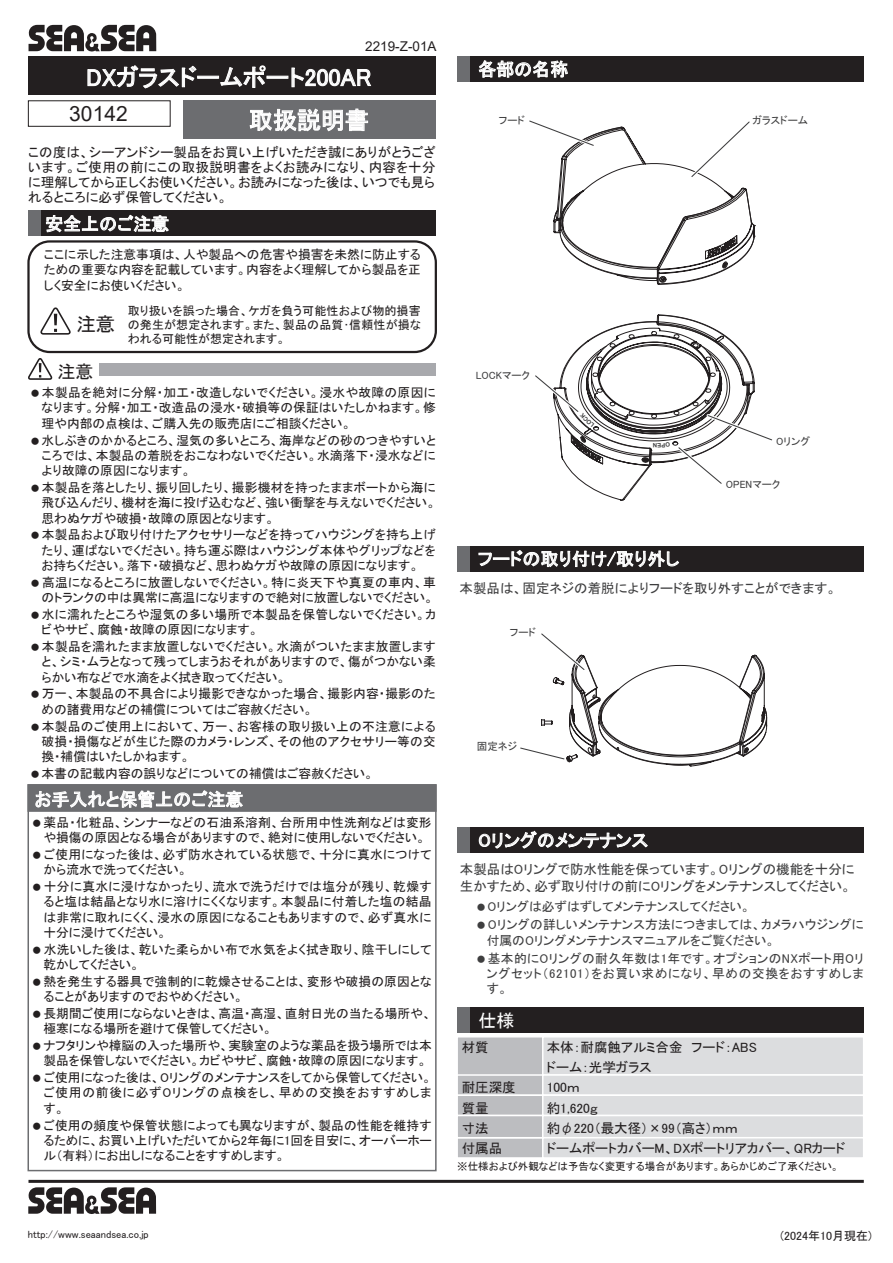
<style>
.page{position:relative;width:893px;height:1263px;background:#fff}
.page>*{position:absolute;margin:0;border:0;box-sizing:border-box;transform-origin:0 0}
.t1{font:24px "MS P Gothic";color:#fff}
.t2{font:21px "Arial";color:#231f20}
.t3{font:19.5px "MS P Gothic";color:#231f20}
.t4{font:18px "MS P Gothic";color:#fff}
.t5{font:18px "MS P Gothic";color:#231f20}
.t6{font:13.5px/15px "MS P Gothic";color:#231f20;text-align:justify}
.t7{font:13.5px/16.2px "MS P Gothic";color:#3e3e3f}
.t8{font:13.5px "Arial";color:#231f20}
.t9{font:12.75px/15.3px "MS P Gothic";letter-spacing:.005em;color:#231f20;text-align:justify}
.t10{font:12.75px/18.3px "MS P Gothic";letter-spacing:.015em;color:#3e3e3f}
.t11{font:12.75px/15.3px "MS P Gothic";letter-spacing:.05em;color:#3e3e3f}
.t12{font:12px/14.4px "MS P Gothic";letter-spacing:.01em;color:#231f20;text-align:justify}
.t13{font:10.5px "MS P Gothic";color:#231f20}
.t14{font:10.5px "MS P Gothic";color:#3e3e3f}
</style>
<div class="page">
<div style="left:183px;top:101px;width:253px;height:38px;background:#6c6d70"></div>
<svg style="left:250px;top:109px;width:118px;height:22px"></svg>
<svg style="left:28px;top:358px;width:25px;height:22px"></svg>
<div style="left:99px;top:363px;width:337px;height:13px;background:#a8a9ad"></div>
<svg style="left:28px;top:25px;width:128px;height:27px"></svg>
<div style="left:28px;top:100px;width:143px;height:27px;border:1px solid #231f20"></div>
<div style="left:29px;top:211px;width:407px;height:25px;background:#231f20"></div>
<div style="left:29px;top:211px;width:12px;height:25px;background:#6c6d70"></div>
<svg style="left:46px;top:215px;width:123px;height:17px"></svg>
<div style="left:28px;top:57px;width:408px;height:38px;background:#231f20"></div>
<svg style="left:88px;top:65px;width:108px;height:23px"></svg>
<svg style="left:220px;top:65px;width:46px;height:23px"></svg>
<svg style="left:292px;top:68px;width:79px;height:19px"></svg>
<svg style="left:41px;top:307px;width:30px;height:28px"></svg>
<div style="left:28px;top:784px;width:409px;height:387px;border:2px solid #6c6d70"></div>
<div style="left:27px;top:784px;width:410px;height:28px;background:#6c6d70;border:2px solid #6c6d70"></div>
<svg style="left:28px;top:1187px;width:128px;height:27px"></svg>
<hr style="left:28px;top:1180px;width:836px;height:3px;background:#231f20">
<div style="left:457px;top:56px;width:407px;height:26px;background:#231f20"></div>
<div style="left:457px;top:56px;width:13px;height:26px;background:#6c6d70"></div>
<svg style="left:479px;top:60px;width:89px;height:18px"></svg>
<div style="left:457px;top:827px;width:407px;height:26px;background:#231f20"></div>
<div style="left:457px;top:827px;width:13px;height:26px;background:#6c6d70"></div>
<div style="left:457px;top:1008px;width:407px;height:25px;background:#231f20"></div>
<div style="left:457px;top:1008px;width:13px;height:25px;background:#6c6d70"></div>
<div style="left:456px;top:1137px;width:109px;height:22px;background:#bcbdc0;border:2px solid #fff"></div>
<div style="left:456px;top:1036px;width:109px;height:41px;background:#bcbdc0;border:2px solid #fff"></div>
<div style="left:456px;top:1074px;width:109px;height:22px;background:#bcbdc0;border:2px solid #fff"></div>
<div style="left:542px;top:1036px;width:322px;height:40px;background:#dcdddf;border:2px solid #fff"></div>
<div style="left:542px;top:1074px;width:322px;height:22px;background:#dcdddf;border:2px solid #fff"></div>
<div style="left:456px;top:1094px;width:109px;height:22px;background:#bcbdc0;border:2px solid #fff"></div>
<div style="left:456px;top:1115px;width:109px;height:23px;background:#bcbdc0;border:2px solid #fff"></div>
<div style="left:542px;top:1094px;width:322px;height:22px;background:#dcdddf;border:2px solid #fff"></div>
<div style="left:542px;top:1115px;width:322px;height:23px;background:#dcdddf;border:2px solid #fff"></div>
<div style="left:542px;top:1137px;width:322px;height:22px;background:#dcdddf;border:2px solid #fff"></div>
<div style="left:27px;top:240px;width:410px;height:113px;border:2px solid #231f20;border-radius:21px"></div>
<svg style="left:479px;top:831px;width:169px;height:17px"></svg>
<div style="left:457px;top:546px;width:406px;height:25px;background:#231f20"></div>
<div style="left:457px;top:546px;width:13px;height:25px;background:#6c6d70"></div>
<svg style="left:479px;top:550px;width:200px;height:18px"></svg>
<svg style="left:529px;top:120px;width:226px;height:165px"></svg>
<svg style="left:520px;top:633px;width:247px;height:133px"></svg>
<svg style="left:33px;top:790px;width:210px;height:22px"></svg>
<svg style="left:535px;top:315px;width:238px;height:186px"></svg>
<p class="t8" style="left:365px;top:36px;width:73px">2219-Z-01A</p>
<h1 class="t1" style="left:86px;top:65px;width:286px">DXガラスドームポート200AR</h1>
<h2 class="t2" style="left:69px;top:99px;width:60px">30142</h2>
<h1 class="t1" style="left:249px;top:108px;width:121px">取扱説明書</h1>
<p class="t6" style="left:28px;top:144px;width:409px">この度は、シーアンドシー製品をお買い上げいただき誠にありがとうございます。ご使用の前にこの取扱説明書をよくお読みになり、内容を十分に理解してから正しくお使いください。お読みになった後は、いつでも見られるところに必ず保管してください。</p>
<h3 class="t4" style="left:45px;top:215px;width:126px">安全上のご注意</h3>
<p class="t9" style="left:44px;top:247px;width:379px">ここに示した注意事項は、人や製品への危害や損害を未然に防止するための重要な内容を記載しています。内容をよく理解してから製品を正しく安全にお使いください。</p>
<p class="t12" style="left:128px;top:303px;width:295px">取り扱いを誤った場合、ケガを負う可能性および物的損害の発生が想定されます。また、製品の品質･信頼性が損なわれる可能性が想定されます。</p>
<h3 class="t3" style="left:76px;top:315px;width:40px">注意</h3>
<h3 class="t5" style="left:58px;top:362px;width:37px">注意</h3>
<p class="t9" style="left:42px;top:385px;width:396px">本製品を絶対に分解・加工・改造しないでください。浸水や故障の原因になります。分解・加工・改造品の浸水・破損等の保証はいたしかねます。修理や内部の点検は、ご購入先の販売店にご相談ください。</p>
<p class="t9" style="left:42px;top:432px;width:396px">水しぶきのかかるところ、湿気の多いところ、海岸などの砂のつきやすいところでは、本製品の着脱をおこなわないでください。水滴落下・浸水などにより故障の原因になります。</p>
<p class="t9" style="left:42px;top:480px;width:396px">本製品を落としたり、振り回したり、撮影機材を持ったままボートから海に飛び込んだり、機材を海に投げ込むなど、強い衝撃を与えないでください。思わぬケガや破損・故障の原因となります。</p>
<p class="t9" style="left:42px;top:527px;width:396px">本製品および取り付けたアクセサリーなどを持ってハウジングを持ち上げたり、運ばないでください。持ち運ぶ際はハウジング本体やグリップなどをお持ちください。落下・破損など、思わぬケガや故障の原因になります。</p>
<p class="t9" style="left:42px;top:575px;width:396px">高温になるところに放置しないでください。特に炎天下や真夏の車内、車のトランクの中は異常に高温になりますので絶対に放置しないでください。</p>
<p class="t9" style="left:42px;top:607px;width:396px">水に濡れたところや湿気の多い場所で本製品を保管しないでください。カビやサビ、腐蝕・故障の原因になります。</p>
<p class="t9" style="left:42px;top:639px;width:396px">本製品を濡れたまま放置しないでください。水滴がついたまま放置しますと、シミ・ムラとなって残ってしまうおそれがありますので、傷がつかない柔らかい布などで水滴をよく拭き取ってください。</p>
<p class="t9" style="left:42px;top:686px;width:396px">万一、本製品の不具合により撮影できなかった場合、撮影内容・撮影のための諸費用などの補償についてはご容赦ください。</p>
<p class="t9" style="left:42px;top:718px;width:396px">本製品のご使用上において、万一、お客様の取り扱い上の不注意による破損・損傷などが生じた際のカメラ・レンズ、その他のアクセサリー等の交換・補償はいたしかねます。</p>
<p class="t9" style="left:42px;top:766px;width:334px">本書の記載内容の誤りなどについての補償はご容赦ください。</p>
<h3 class="t4" style="left:34px;top:790px;width:210px">お手入れと保管上のご注意</h3>
<p class="t9" style="left:43px;top:814px;width:390px">薬品・化粧品、シンナーなどの石油系溶剤、台所用中性洗剤などは変形や損傷の原因となる場合がありますので、絶対に使用しないでください。</p>
<p class="t9" style="left:43px;top:846px;width:390px">ご使用になった後は、必ず防水されている状態で、十分に真水につけてから流水で洗ってください。</p>
<p class="t9" style="left:43px;top:879px;width:390px">十分に真水に浸けなかったり、流水で洗うだけでは塩分が残り、乾燥すると塩は結晶となり水に溶けにくくなります。本製品に付着した塩の結晶は非常に取れにくく、浸水の原因になることもありますので、必ず真水に十分に浸けてください。</p>
<p class="t9" style="left:43px;top:941px;width:390px">水洗いした後は、乾いた柔らかい布で水気をよく拭き取り、陰干しにして乾かしてください。</p>
<p class="t9" style="left:43px;top:973px;width:390px">熱を発生する器具で強制的に乾燥させることは、変形や破損の原因となることがありますのでおやめください。</p>
<p class="t9" style="left:43px;top:1006px;width:390px">長期間ご使用にならないときは、高温・高湿、直射日光の当たる場所や、極寒になる場所を避けて保管してください。</p>
<p class="t9" style="left:43px;top:1038px;width:390px">ナフタリンや樟脳の入った場所や、実験室のような薬品を扱う場所では本製品を保管しないでください。カビやサビ、腐蝕・故障の原因になります。</p>
<p class="t9" style="left:43px;top:1070px;width:390px">ご使用になった後は、Oリングのメンテナンスをしてから保管してください。ご使用の前後に必ずOリングの点検をし、早めの交換をおすすめします。</p>
<p class="t9" style="left:43px;top:1117px;width:390px">ご使用の頻度や保管状態によっても異なりますが、製品の性能を維持するために、お買い上げいただいてから2年毎に1回を目安に、オーバーホール（有料）にお出しになることをすすめします。</p>
<h3 class="t4" style="left:478px;top:60px;width:91px">各部の名称</h3>
<p class="t14" style="left:499px;top:115px;width:27px">フード</p>
<p class="t14" style="left:753px;top:115px;width:57px">ガラスドーム</p>
<p class="t14" style="left:476px;top:370px;width:56px">LOCKマーク</p>
<h3 class="t4" style="left:478px;top:550px;width:203px">フードの取り付け/取り外し</h3>
<p class="t14" style="left:776px;top:435px;width:36px">Oリング</p>
<p class="t14" style="left:726px;top:479px;width:56px">OPENマーク</p>
<p class="t7" style="left:460px;top:580px;width:378px">本製品は、固定ネジの着脱によりフードを取り外すことができます。</p>
<p class="t14" style="left:510px;top:627px;width:27px">フード</p>
<p class="t14" style="left:477px;top:741px;width:42px">固定ネジ</p>
<h3 class="t4" style="left:478px;top:831px;width:171px">Oリングのメンテナンス</h3>
<p class="t7" style="left:460px;top:861px;width:396px">本製品はOリングで防水性能を保っています。Oリングの機能を十分に生かすため、必ず取り付けの前にOリングをメンテナンスしてください。</p>
<p class="t10" style="left:488px;top:897px;width:378px">Oリングは必ずはずしてメンテナンスしてください。<br>Oリングの詳しいメンテナンス方法につきましては、カメラハウジングに</p>
<p class="t10" style="left:487px;top:931px;width:379px">付属のOリングメンテナンスマニュアルをご覧ください。<br>基本的にOリングの耐久年数は1年です。オプションのNXポート用Oリ</p>
<p class="t11" style="left:487px;top:966px;width:378px">ングセット（62101）をお買い求めになり、早めの交換をおすすめします。</p>
<h3 class="t4" style="left:478px;top:1011px;width:37px">仕様</h3>
<p class="t6" style="left:462px;top:1037px;width:297px;line-height:20.2px;text-align:left;text-indent:85px">本体：耐腐蝕アルミ合金　フード：ABS　　　　　　　　　 ドーム：光学ガラス<br>耐圧深度</p>
<p class="t6" style="left:462px;top:1039px;width:28px">材質</p>
<p class="t6" style="left:547px;top:1080px;width:34px">100ｍ</p>
<p class="t6" style="left:462px;top:1100px;width:28px">質量</p>
<p class="t6" style="left:547px;top:1100px;width:53px">約1,620ｇ</p>
<p class="t6" style="left:462px;top:1120px;width:28px">寸法</p>
<p class="t6" style="left:547px;top:1120px;width:192px">約φ220（最大径）×99（高さ）ｍｍ</p>
<p class="t6" style="left:462px;top:1141px;width:42px">付属品</p>
<p class="t6" style="left:547px;top:1141px;width:300px">ドームポートカバーM、DXポートリアカバー、QRカード</p>
<p class="t13" style="left:457px;top:1161px;width:383px">※仕様および外観などは予告なく変更する場合があります。あらかじめご了承ください。</p>
<p class="t13" style="left:28px;top:1228px;width:123px">http://www.seaandsea.co.jp</p>
<p class="t12" style="left:780px;top:1229px;width:93px">(2024年10月現在)</p>
</div>
